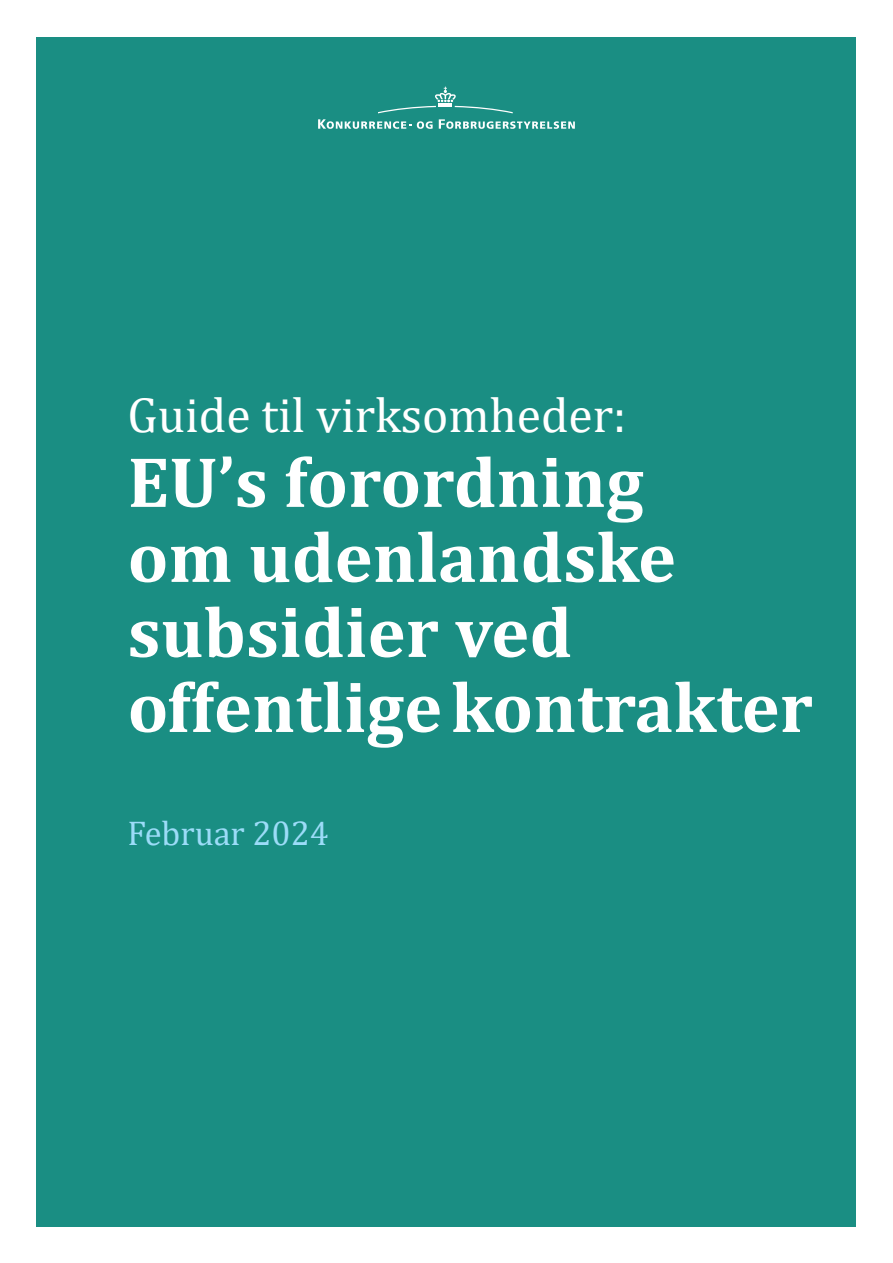
<style>
.page{position:relative;width:893px;height:1263px;background:#fff}
.page>*{position:absolute;margin:0;border:0;box-sizing:border-box;transform-origin:0 0}
.t1{font:700 72px/75px "Cambria";color:#fff}
.t2{font:49.5px "Cambria";color:#fff}
.t3{font:34.5px "Cambria";color:#9cdcf8}
</style>
<div class="page">
<div style="left:37px;top:37px;width:819px;height:1189px;background:#1a8e83"></div>
<svg style="left:378px;top:87px;width:135px;height:26px"></svg>
<svg style="left:318px;top:119px;width:115px;height:10px"></svg>
<svg style="left:439px;top:119px;width:136px;height:10px"></svg>
<p class="t2" style="left:128px;top:386px;width:500px">Guide til virksomheder:</p>
<p class="t1" style="left:128px;top:442px;width:687px">EU’s forordning<br>om udenlandske subsidier ved offentlige kontrakter</p>
<p class="t3" style="left:128px;top:813px;width:203px">Februar 2024</p>
</div>
